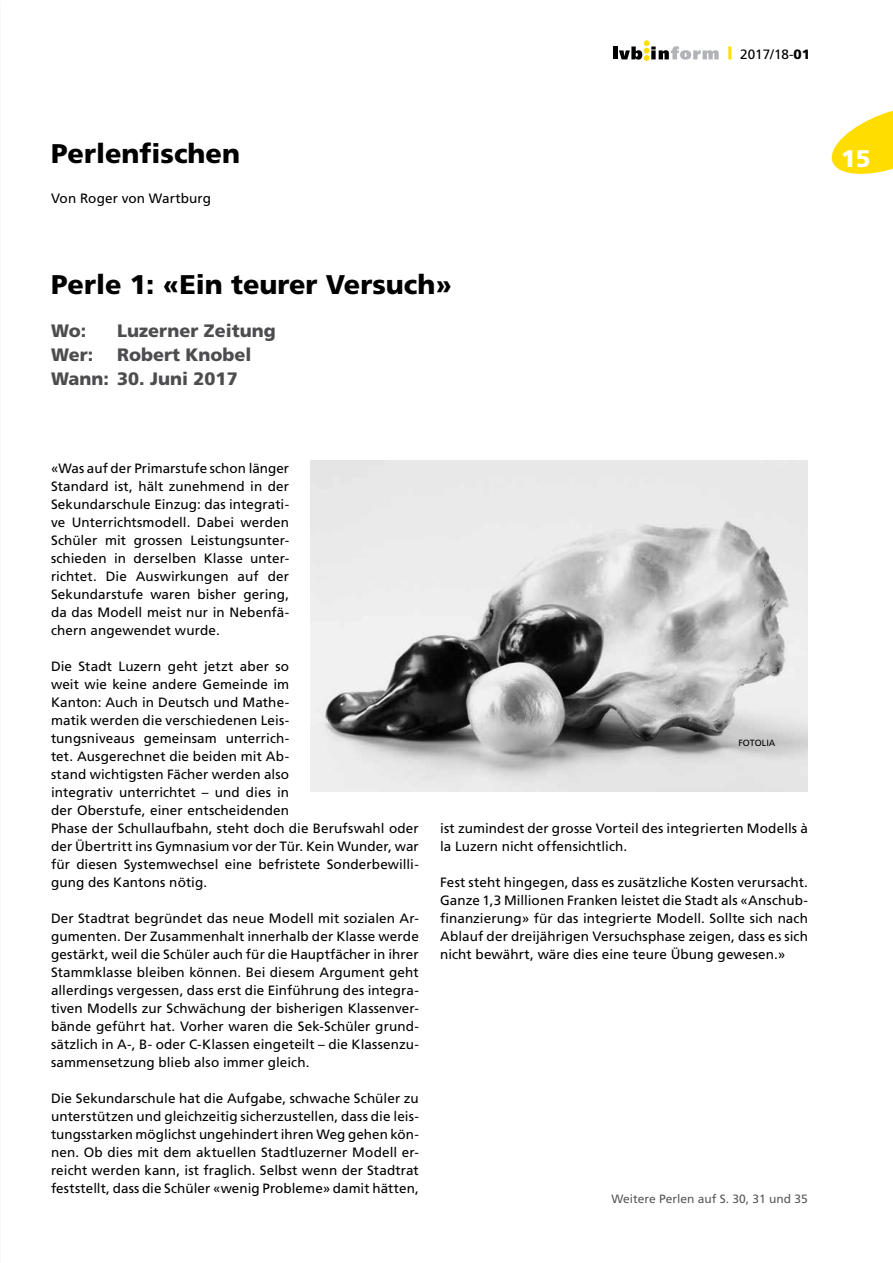
<style>
.page{position:relative;width:893px;height:1263px;background:#fff}
.page>*{position:absolute;margin:0;border:0;box-sizing:border-box;transform-origin:0 0}
.t1{font:900 27px "Frutiger LT Std";color:#000}
.t2{font:900 24px "Frutiger LT Std";color:#fff}
.t3{font:900 18px/24px "Frutiger LT Std";color:#4d4d4f}
.t4{font:13.5px/18px "Frutiger LT Std";letter-spacing:.005em;color:#000;text-align:justify}
.t5{font:12px "Frutiger LT Std";color:#58595b}
.t6{font:9px "Frutiger LT Std";color:#000}
.s1{font-weight:900}
</style>
<div class="page">
<svg style="left:831px;top:110px;width:62px;height:64px"></svg>
<hr style="left:613px;top:47px;width:4px;height:12px;background:#000">
<svg style="left:619px;top:40px;width:100px;height:21px"></svg>
<hr style="left:728px;top:46px;width:3px;height:14px;background:#fd0">
<img style="left:310px;top:460px;width:498px;height:332px">
<h1 class="t1" style="left:51px;top:138px;width:191px">Perlenfischen</h1>
<p class="t4" style="left:51px;top:189px;width:162px">Von Roger von Wartburg</p>
<h1 class="t1" style="left:51px;top:268px;width:402px">Perle 1: «Ein teurer Versuch»</h1>
<h3 class="t3" style="left:51px;top:319px;width:37px">Wo:</h3>
<h3 class="t3" style="left:117px;top:319px;width:160px">Luzerner Zeitung</h3>
<h3 class="t3" style="left:51px;top:343px;width:44px">Wer:</h3>
<h3 class="t3" style="left:51px;top:343px;width:202px;text-indent:66px">Robert Knobel<br>Wann: 30. Juni 2017</h3>
<p class="t4" style="left:740px;top:45px;width:71px">2017/18-<span class="s1">01</span></p>
<p class="t4" style="left:51px;top:459px;width:240px">«Was auf der Primarstufe schon länger Standard ist, hält zunehmend in der Sekundarschule Einzug: das integrati&shy;ve Unterrichtsmodell. Dabei werden Schüler mit grossen Leistungsunter&shy;schieden in derselben Klasse unter&shy;richtet. Die Auswirkungen auf der Sekundarstufe waren bisher gering, da das Modell meist nur in Nebenfä&shy;chern angewendet wurde.</p>
<p class="t4" style="left:51px;top:657px;width:369px;text-align:left">Die Stadt Luzern geht jetzt aber so<br>weit wie keine andere Gemeinde im<br>Kanton: Auch in Deutsch und Mathe-<br>matik werden die verschiedenen Leis-<br>tungsniveaus gemeinsam unterrich-<br>tet. Ausgerechnet die beiden mit Ab-<br>stand wichtigsten Fächer werden also<br>integrativ unterrichtet – und dies in<br>der Oberstufe, einer entscheidenden<br>Phase der Schullaufbahn, steht doch die Berufswahl oder der Übertritt ins Gymnasium vor der Tür. Kein Wunder, war für diesen Systemwechsel eine befristete Sonderbewilli&shy;gung des Kantons nötig.</p>
<p class="t4" style="left:51px;top:909px;width:369px">Der Stadtrat begründet das neue Modell mit sozialen Ar&shy;gumenten. Der Zusammenhalt innerhalb der Klasse werde gestärkt, weil die Schüler auch für die Hauptfächer in ihrer Stammklasse bleiben können. Bei diesem Argument geht allerdings vergessen, dass erst die Einführung des integra&shy;tiven Modells zur Schwächung der bisherigen Klassenver&shy;bände geführt hat. Vorher waren die Sek-Schüler grund&shy;sätzlich in A-, B- oder C-Klassen eingeteilt – die Klassenzu&shy;sammensetzung blieb also immer gleich.</p>
<p class="t4" style="left:51px;top:1089px;width:369px">Die Sekundarschule hat die Aufgabe, schwache Schüler zu unterstützen und gleichzeitig sicherzustellen, dass die leis&shy;tungsstarken möglichst ungehindert ihren Weg gehen kön&shy;nen. Ob dies mit dem aktuellen Stadtluzerner Modell er&shy;reicht werden kann, ist fraglich. Selbst wenn der Stadtrat feststellt, dass die Schüler «wenig Probleme» damit hätten,</p>
<p class="t6" style="left:738px;top:738px;width:39px">FOTOLIA</p>
<p class="t4" style="left:440px;top:819px;width:369px">ist zumindest der grosse Vorteil des integrierten Modells à la Luzern nicht offensichtlich.</p>
<p class="t4" style="left:440px;top:873px;width:369px">Fest steht hingegen, dass es zusätzliche Kosten verursacht.<br>Ganze 1,3 Millionen Franken leistet die Stadt als «Anschub&shy;finanzierung» für das integrierte Modell. Sollte sich nach Ablauf der dreijährigen Versuchsphase zeigen, dass es sich nicht bewährt, wäre dies eine teure Übung gewesen.»</p>
<p class="t5" style="left:611px;top:1192px;width:198px">Weitere Perlen auf S. 30, 31 und 35</p>
<h2 class="t2" style="left:841px;top:144px;width:31px">15</h2>
</div>
